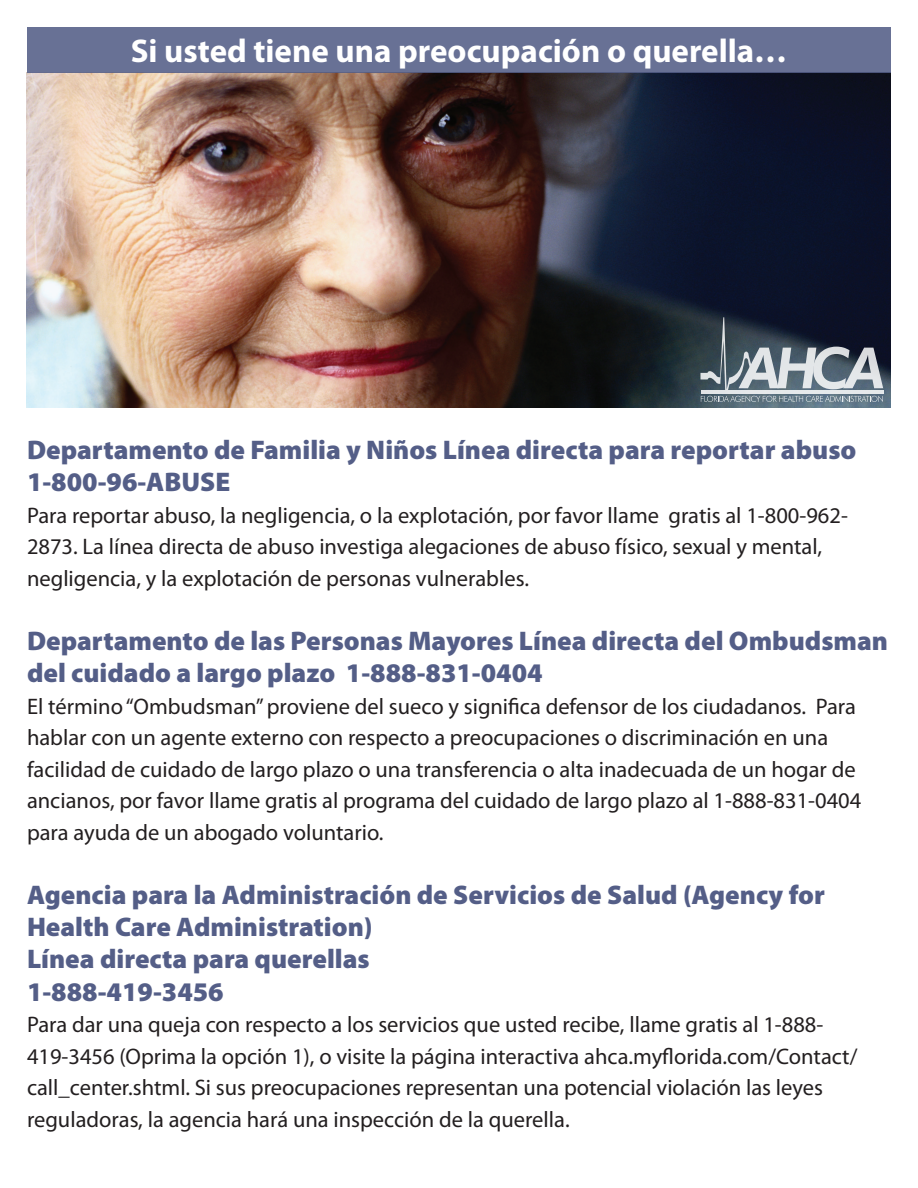
<style>
.page{position:relative;width:918px;height:1188px;background:#fff}
.page>*{position:absolute;margin:0;border:0;box-sizing:border-box;transform-origin:0 0}
.t1{font:700 33px "Myriad Pro";color:#fff}
.t2{font:900 27px/32.4px "Myriad Pro";color:#545e87}
.t3{font:22.5px/31.5px "Myriad Pro";color:#231f20}
</style>
<div class="page">
<img style="left:27px;top:73px;width:864px;height:335px">
<div style="left:27px;top:27px;width:864px;height:46px;background:#687195"></div>
<svg style="left:700px;top:317px;width:183px;height:85px;background:#5f6a75"></svg>
<hr style="left:701px;top:391px;width:182px;height:3px;background:#fff">
<h1 class="t1" style="left:131px;top:30px;width:658px">Si usted tiene una preocupación o querella…</h1>
<p class="t2" style="left:27px;top:434px;width:831px">Departamento de Familia y Niños Línea directa para reportar abuso<br>1-800-96-ABUSE</p>
<p class="t3" style="left:27px;top:499px;width:822px">Para reportar abuso, la negligencia, o la explotación, por favor llame gratis al 1-800-962-<br>2873. La línea directa de abuso investiga alegaciones de abuso físico, sexual y mental, negligencia, y la explotación de personas vulnerables.</p>
<p class="t2" style="left:27px;top:625px;width:863px">Departamento de las Personas Mayores Línea directa del Ombudsman del cuidado a largo plazo 1-888-831-0404</p>
<p class="t3" style="left:27px;top:690px;width:836px">El término “Ombudsman” proviene del sueco y significa defensor de los ciudadanos. Para hablar con un agente externo con respecto a preocupaciones o discriminación en una facilidad de cuidado de largo plazo o una transferencia o alta inadecuada de un hogar de ancianos, por favor llame gratis al programa del cuidado de largo plazo al 1-888-831-0404 para ayuda de un abogado voluntario.</p>
<p class="t2" style="left:27px;top:879px;width:800px">Agencia para la Administración de Servicios de Salud (Agency for Health Care Administration)<br>Línea directa para querellas<br>1-888-419-3456</p>
<p class="t3" style="left:27px;top:1009px;width:832px">Para dar una queja con respecto a los servicios que usted recibe, llame gratis al 1-888- 419-3456 (Oprima la opción 1), o visite la página interactiva ahca.myflorida.com/Contact/ call_center.shtml. Si sus preocupaciones representan una potencial violación las leyes reguladoras, la agencia hará una inspección de la querella.</p>
</div>
